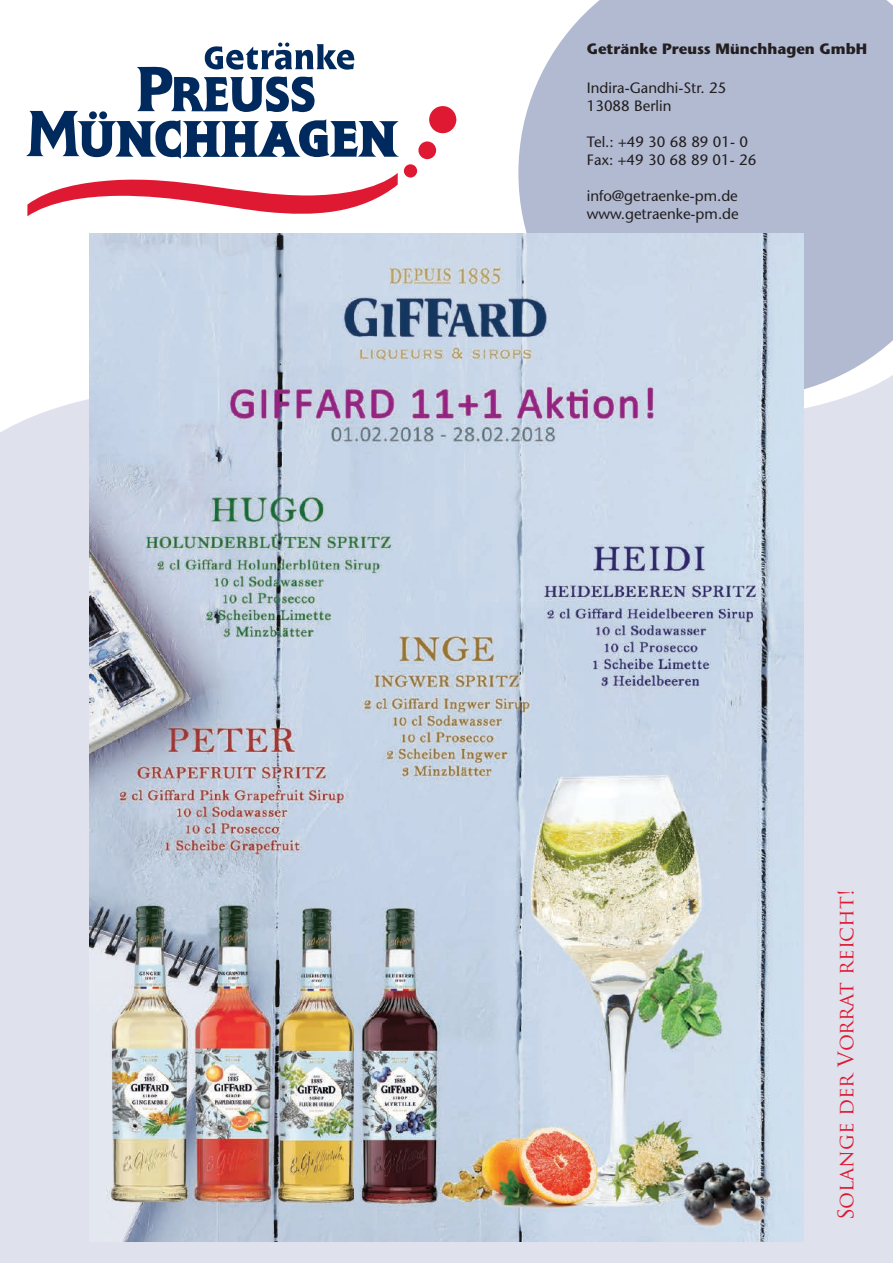
<style>
.page{position:relative;width:893px;height:1263px;background:#fff}
.page>*{position:absolute;margin:0;border:0;box-sizing:border-box;transform-origin:0 0}
.t1{font:21px "Trajan Pro";color:#e01932}
.t2{font:500 15px/18px "Stone Sans Std";color:#231f20}
.t3{font:700 15px "Stone Sans Std";color:#231f20}
</style>
<div class="page">
<svg style="left:27px;top:173px;width:371px;height:43px"></svg>
<div style="left:418px;top:141px;width:18px;height:18px;background:#e01932;border-radius:50%"></div>
<div style="left:429px;top:106px;width:27px;height:27px;background:#e01932;border-radius:50%"></div>
<div style="left:404px;top:164px;width:13px;height:14px;background:#e01932;border-radius:50%"></div>
<svg style="left:26px;top:43px;width:374px;height:116px"></svg>
<div style="left:0;top:398px;width:893px;height:865px;background:#dfe1ec"></div>
<svg style="left:518px;top:0;width:375px;height:398px;background:#b9c1d6"></svg>
<img style="left:89px;top:234px;width:715px;height:1008px">
<p class="t3" style="left:587px;top:39px;width:282px">Getränke Preuss Münchhagen GmbH</p>
<p class="t2" style="left:587px;top:79px;width:141px">Indira-Gandhi-Str. 25<br>13088 Berlin</p>
<p class="t2" style="left:587px;top:133px;width:171px">Tel.: +49 30 68 89 01- 0<br>Fax: +49 30 68 89 01- 26</p>
<p class="t2" style="left:587px;top:187px;width:154px">info@getraenke-pm.de www.getraenke-pm.de</p>
<h1 class="t1" style="left:832px;top:1220px;width:333px;rotate:-90deg">Solange der Vorrat reicht!</h1>
</div>
